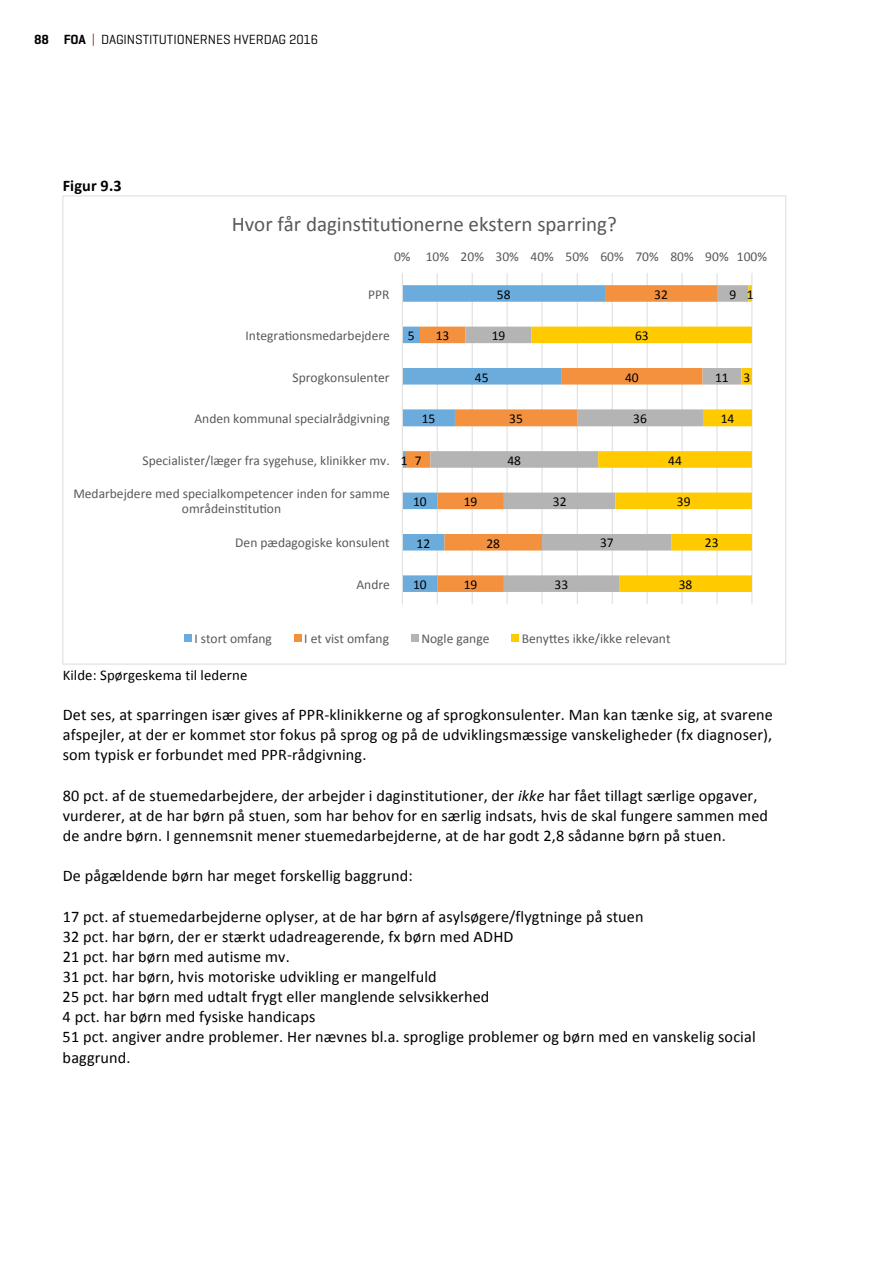
<style>
.page{position:relative;width:893px;height:1263px;background:#fff}
.page>*{position:absolute;margin:0;border:0;box-sizing:border-box;transform-origin:0 0}
.t1{font:21px "Calibri";color:#595959}
.t2{font:16.2px/20.1px "Calibri";letter-spacing:.01em;color:#000}
.t3{font:700 16.2px "Calibri";letter-spacing:.01em;color:#000}
.t4{font:14.7px "Calibri";letter-spacing:.01em;color:#000}
.t5{font:13.5px/15px "Calibri";color:#595959;text-align:center}
.t6{font:13.5px "Calibri";color:#000}
.t7{font:13.5px "Geogrotesque";letter-spacing:-.005em;color:#000}
.s1{font-weight:600}
.s2{color:#ba2a30}
.s3{font-style:italic}
</style>
<div class="page">
<hr style="left:437px;top:273px;width:1px;height:331px;background:#e0e0e0">
<hr style="left:472px;top:273px;width:1px;height:331px;background:#e0e0e0">
<hr style="left:507px;top:273px;width:1px;height:331px;background:#e0e0e0">
<hr style="left:541px;top:273px;width:2px;height:331px;background:#e0e0e0">
<hr style="left:577px;top:273px;width:1px;height:331px;background:#e0e0e0">
<hr style="left:612px;top:273px;width:1px;height:331px;background:#e0e0e0">
<hr style="left:647px;top:273px;width:1px;height:331px;background:#e0e0e0">
<hr style="left:681px;top:273px;width:2px;height:331px;background:#e0e0e0">
<hr style="left:716px;top:273px;width:2px;height:331px;background:#e0e0e0">
<hr style="left:751px;top:273px;width:1px;height:331px;background:#e0e0e0">
<svg style="left:406px;top:285px;width:24px;height:307px"></svg>
<svg style="left:430px;top:285px;width:102px;height:307px"></svg>
<svg style="left:532px;top:285px;width:220px;height:307px"></svg>
<hr style="left:402px;top:273px;width:1px;height:331px;background:#e0e0e0">
<div style="left:184px;top:634px;width:7px;height:8px;background:#6cacdd"></div>
<div style="left:294px;top:634px;width:7px;height:8px;background:#f3913f"></div>
<div style="left:411px;top:634px;width:7px;height:8px;background:#b4b4b4"></div>
<div style="left:511px;top:634px;width:8px;height:8px;background:#ffca00"></div>
<p class="t7" style="left:34px;top:31px;width:286px"><span class="s1">88 FOA</span> <span class="s2">|</span> DAGINSTITUTIONERNES HVERDAG 2016</p>
<p class="t3" style="left:63px;top:175px;width:60px">Figur 9.3</p>
<p class="t1" style="left:232px;top:211px;width:387px">Hvor får daginsgtugonerne ekstern sparring?</p>
<p class="t5" style="left:394px;top:250px;width:374px">0% 10% 20% 30% 40% 50% 60% 70% 80% 90% 100%</p>
<p class="t5" style="left:368px;top:287px;width:23px">PPR</p>
<p class="t5" style="left:246px;top:328px;width:146px">Integragonsmedarbejdere</p>
<p class="t5" style="left:293px;top:370px;width:99px">Sprogkonsulenter</p>
<p class="t5" style="left:194px;top:411px;width:197px">Anden kommunal specialrådgivning</p>
<p class="t5" style="left:143px;top:453px;width:249px">Specialister/læger fra sygehuse, klinikker mv.</p>
<p class="t5" style="left:73px;top:486px;width:318px">Medarbejdere med specialkompetencer inden for samme områdeinsgtugon</p>
<p class="t5" style="left:235px;top:535px;width:156px">Den pædagogiske konsulent</p>
<p class="t5" style="left:356px;top:577px;width:35px">Andre</p>
<p class="t6" style="left:408px;top:327px;width:8px">5</p>
<p class="t6" style="left:436px;top:327px;width:15px">13</p>
<p class="t6" style="left:422px;top:410px;width:15px">15</p>
<p class="t6" style="left:401px;top:452px;width:8px">1</p>
<p class="t6" style="left:415px;top:452px;width:8px">7</p>
<p class="t6" style="left:413px;top:493px;width:15px">10</p>
<p class="t6" style="left:416px;top:534px;width:15px">12</p>
<p class="t6" style="left:413px;top:576px;width:15px">10</p>
<p class="t6" style="left:497px;top:286px;width:15px">58</p>
<p class="t6" style="left:492px;top:327px;width:15px">19</p>
<p class="t6" style="left:475px;top:369px;width:15px">45</p>
<p class="t6" style="left:509px;top:410px;width:15px">35</p>
<p class="t6" style="left:507px;top:452px;width:15px">48</p>
<p class="t6" style="left:464px;top:493px;width:15px">19</p>
<p class="t6" style="left:486px;top:534px;width:15px">28</p>
<p class="t6" style="left:464px;top:576px;width:15px">19</p>
<p class="t6" style="left:553px;top:493px;width:15px">32</p>
<p class="t6" style="left:555px;top:576px;width:15px">33</p>
<p class="t6" style="left:654px;top:286px;width:15px">32</p>
<p class="t6" style="left:635px;top:327px;width:15px">63</p>
<p class="t6" style="left:625px;top:369px;width:15px">40</p>
<p class="t6" style="left:633px;top:410px;width:15px">36</p>
<p class="t6" style="left:600px;top:534px;width:15px">37</p>
<p class="t6" style="left:668px;top:452px;width:15px">44</p>
<p class="t6" style="left:677px;top:493px;width:15px">39</p>
<p class="t6" style="left:679px;top:576px;width:15px">38</p>
<p class="t6" style="left:729px;top:286px;width:8px">9</p>
<p class="t6" style="left:747px;top:286px;width:8px">1</p>
<p class="t6" style="left:715px;top:369px;width:15px">11</p>
<p class="t6" style="left:743px;top:369px;width:8px">3</p>
<p class="t6" style="left:721px;top:410px;width:15px">14</p>
<p class="t6" style="left:705px;top:534px;width:15px">23</p>
<p class="t5" style="left:194px;top:631px;width:79px">I stort omfang</p>
<p class="t5" style="left:304px;top:631px;width:86px">I et vist omfang</p>
<p class="t5" style="left:421px;top:631px;width:70px">Nogle gange</p>
<p class="t5" style="left:522px;top:631px;width:150px">Benyies ikke/ikke relevant</p>
<p class="t4" style="left:63px;top:666px;width:186px">Kilde: Spørgeskema til lederne</p>
<p class="t2" style="left:63px;top:705px;width:712px;text-align:justify">Det ses, at sparringen især gives af PPR--‐klinikkerne og af sprogkonsulenter. Man kan tænke sig, at svarene afspejler, at der er kommet stor fokus på sprog og på de udviklingsmæssige vanskeligheder (fx diagnoser), som typisk er forbundet med PPR--‐rådgivning.</p>
<p class="t2" style="left:63px;top:785px;width:707px">80 pct. af de stuemedarbejdere, der arbejder i daginstitutioner, der <span class="s3">ikke</span> har fået tillagt særlige opgaver, vurderer, at de har børn på stuen, som har behov for en særlig indsats, hvis de skal fungere sammen med de andre børn. I gennemsnit mener stuemedarbejderne, at de har godt 2,8 sådanne børn på stuen.</p>
<p class="t2" style="left:63px;top:866px;width:352px">De pågældende børn har meget forskellig baggrund:</p>
<p class="t2" style="left:63px;top:906px;width:695px">17 pct. af stuemedarbejderne oplyser, at de har børn af asylsøgere/flygtninge på stuen<br>32 pct. har børn, der er stærkt udadreagerende, fx børn med ADHD<br>21 pct. har børn med autisme mv.<br>31 pct. har børn, hvis motoriske udvikling er mangelfuld<br>25 pct. har børn med udtalt frygt eller manglende selvsikkerhed<br>4 pct. har børn med fysiske handicaps<br>51 pct. angiver andre problemer. Her nævnes bl.a. sproglige problemer og børn med en vanskelig social baggrund.</p>
</div>
